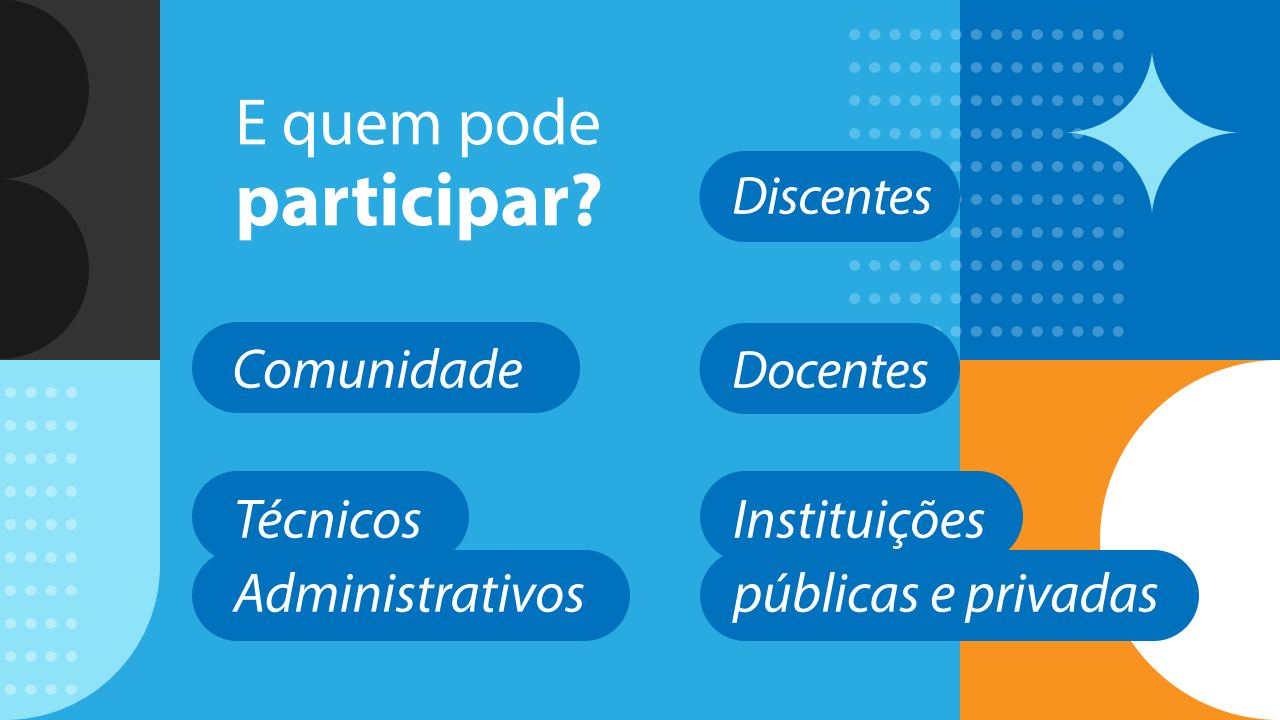
<style>
.page{position:relative;width:1280px;height:720px;background:#29abe2}
.page>*{position:absolute;margin:0;border:0;box-sizing:border-box;transform-origin:0 0}
.t1{font:700 76px "Myriad Pro";color:#fff}
.t2{font:66px "Myriad Pro";color:#fff}
.t3{font:italic 56px/74px "Myriad Pro";color:#fff}
.t4{font:italic 54px "Myriad Pro";letter-spacing:-.01em;color:#fff}
</style>
<div class="page">
<div style="left:960px;top:360px;width:320px;height:360px;background:#f7931e"></div>
<div style="left:960px;top:0;width:320px;height:360px;background:#0071bc"></div>
<div style="left:0;top:0;width:160px;height:360px;background:#333"></div>
<svg style="left:0;top:360px;width:160px;height:360px;background:#85ddf6"></svg>
<svg style="left:1100px;top:360px;width:180px;height:360px;fill:#fff"></svg>
<svg style="left:0;top:387px;width:61px;height:11px"></svg>
<svg style="left:0;top:420px;width:61px;height:11px"></svg>
<svg style="left:0;top:453px;width:61px;height:11px"></svg>
<svg style="left:0;top:486px;width:61px;height:11px"></svg>
<svg style="left:0;top:519px;width:61px;height:11px"></svg>
<svg style="left:0;top:552px;width:61px;height:11px"></svg>
<svg style="left:0;top:585px;width:61px;height:11px"></svg>
<svg style="left:0;top:618px;width:61px;height:11px"></svg>
<svg style="left:0;top:651px;width:61px;height:11px"></svg>
<svg style="left:0;top:684px;width:61px;height:11px"></svg>
<svg style="left:0;top:0;width:89px;height:359px"></svg>
<svg style="left:874px;top:29px;width:230px;height:11px"></svg>
<svg style="left:874px;top:62px;width:229px;height:11px"></svg>
<svg style="left:874px;top:95px;width:190px;height:11px"></svg>
<svg style="left:874px;top:128px;width:189px;height:11px"></svg>
<svg style="left:950px;top:161px;width:114px;height:11px"></svg>
<svg style="left:959px;top:194px;width:145px;height:11px"></svg>
<svg style="left:934px;top:227px;width:170px;height:11px"></svg>
<svg style="left:874px;top:260px;width:230px;height:11px"></svg>
<svg style="left:874px;top:293px;width:230px;height:11px"></svg>
<svg style="left:932px;top:326px;width:172px;height:11px"></svg>
<svg style="left:1063px;top:52px;width:178px;height:161px"></svg>
<div style="left:192px;top:322px;width:388px;height:91px;background:#0071bc;border-radius:46px"></div>
<div style="left:192px;top:471px;width:277px;height:91px;background:#0071bc;border-radius:46px"></div>
<div style="left:192px;top:550px;width:438px;height:91px;background:#0071bc;border-radius:46px"></div>
<div style="left:700px;top:471px;width:323px;height:91px;background:#0071bc;border-radius:46px"></div>
<div style="left:700px;top:550px;width:499px;height:91px;background:#0071bc;border-radius:46px"></div>
<div style="left:700px;top:151px;width:260px;height:91px;background:#0071bc;border-radius:45px"></div>
<div style="left:700px;top:323px;width:260px;height:91px;background:#0071bc;border-radius:45px"></div>
<p class="t2" style="left:235px;top:81px;width:368px">E quem pode</p>
<h1 class="t1" style="left:235px;top:150px;width:370px">participar?</h1>
<p class="t4" style="left:732px;top:162px;width:202px">Discentes</p>
<p class="t3" style="left:232px;top:331px;width:292px">Comunidade</p>
<p class="t4" style="left:732px;top:336px;width:199px">Docentes</p>
<p class="t3" style="left:234px;top:481px;width:353px">Técnicos<br>Administrativos</p>
<p class="t3" style="left:733px;top:481px;width:427px">Instituições públicas e privadas</p>
</div>
